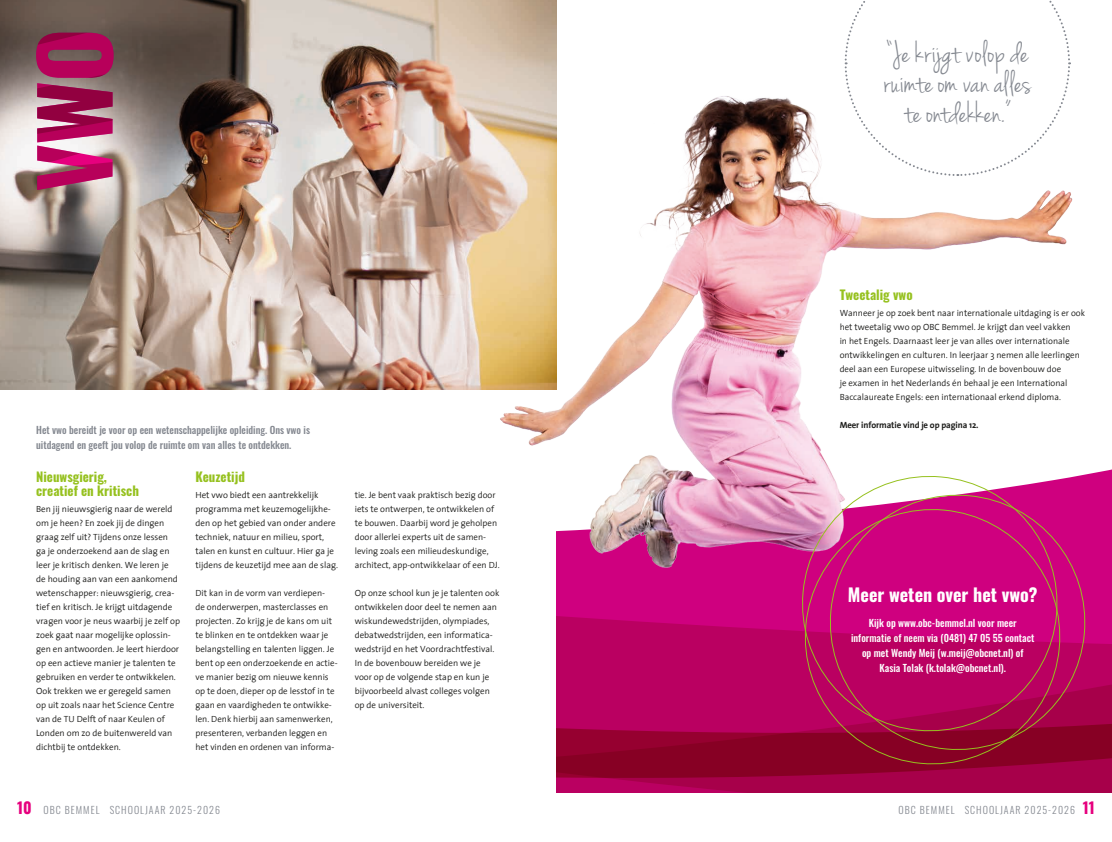
<style>
.page{position:relative;width:1112px;height:842px;background:#fff}
.page>*{position:absolute;margin:0;border:0;box-sizing:border-box;transform-origin:0 0}
.t1{font:32px/30px "Jenna Sue";letter-spacing:.01em;color:#848890;text-align:center}
.t2{font:700 18px "Oswald";color:#fff}
.t3{font:700 13px/14px "Oswald";color:#96c11f}
.t4{font:500 10px/15px "Oswald";color:#fff;text-align:center}
.t5{font:500 10px/15px "Oswald";color:#848890}
.t6{font:300 10px "Oswald";letter-spacing:.1em;color:#848890}
.t7{font:300 9px/14px "The Sans";color:#1d1d1b}
.t8{font:700 9px "The Sans";letter-spacing:-.01em;color:#1d1d1b}
.s1{font-weight:700;font-size:15.5px;color:#e6007e}
.s2{font-size:32.5px}
</style>
<div class="page">
<img style="left:0;top:0;width:556px;height:390px">
<svg style="left:556px;top:469px;width:555px;height:323px;background:#b20058"></svg>
<svg style="left:36px;top:33px;width:78px;height:157px;background:#b14174"></svg>
<svg style="left:844px;top:0;width:226px;height:67px"></svg>
<img style="left:465px;top:67px;width:616px;height:519px">
<svg style="left:798px;top:737px;width:267px;height:33px;background:#8a0428"></svg>
<svg style="left:823px;top:489px;width:267px;height:266px;background:#a8054d"></svg>
<svg style="left:796px;top:470px;width:267px;height:267px;background:#c8217c"></svg>
<p class="t5" style="left:36px;top:423px;width:275px">Het vwo bereidt je voor op een wetenschappelijke opleiding. Ons vwo is uitdagend en geeft jou volop de ruimte om van alles te ontdekken.</p>
<h3 class="t3" style="left:36px;top:471px;width:104px">Nieuwsgierig, creatief en kritisch</h3>
<p class="t7" style="left:36px;top:502px;width:145px">Ben jij nieuwsgierig naar de wereld om je heen? En zoek jij de dingen graag zelf uit? Tijdens onze lessen ga je onderzoekend aan de slag en leer je kritisch denken. We leren je de houding aan van een aankomend wetenschapper: nieuwsgierig, crea&shy;tief en kritisch. Je krijgt uitdagende vragen voor je neus waarbij je zelf op zoek gaat naar mogelijke oplossin&shy;gen en antwoorden. Je leert hierdoor op een actieve manier je talenten te gebruiken en verder te ontwikkelen.<br>Ook trekken we er geregeld samen op uit zoals naar het Science Centre van de TU Delft of naar Keulen of Londen om zo de buitenwereld van dichtbij te ontdekken.</p>
<h3 class="t3" style="left:195px;top:471px;width:51px">Keuzetijd</h3>
<p class="t7" style="left:195px;top:488px;width:144px">Het vwo biedt een aantrekkelijk programma met keuzemogelijkhe&shy;den op het gebied van onder andere techniek, natuur en milieu, sport, talen en kunst en cultuur. Hier ga je tijdens de keuzetijd mee aan de slag.</p>
<p class="t7" style="left:195px;top:586px;width:144px">Dit kan in de vorm van verdiepen-<br>de onderwerpen, masterclasses en projecten. Zo krijg je de kans om uit te blinken en te ontdekken waar je belangstelling en talenten liggen. Je bent op een onderzoekende en actie&shy;ve manier bezig om nieuwe kennis op te doen, dieper op de lesstof in te gaan en vaardigheden te ontwikke&shy;len. Denk hierbij aan samenwerken, presenteren, verbanden leggen en het vinden en ordenen van informa-</p>
<p class="t7" style="left:354px;top:488px;width:146px">tie. Je bent vaak praktisch bezig door iets te ontwerpen, te ontwikkelen of te bouwen. Daarbij word je geholpen door allerlei experts uit de samen&shy;leving zoals een milieudeskundige, architect, app-ontwikkelaar of een DJ.</p>
<p class="t7" style="left:354px;top:586px;width:146px">Op onze school kun je je talenten ook ontwikkelen door deel te nemen aan wiskundewedstrijden, olympiades, debatwedstrijden, een informatica&shy;wedstrijd en het Voordrachtfestival.<br>In de bovenbouw bereiden we je voor op de volgende stap en kun je bijvoorbeeld alvast colleges volgen op de universiteit.</p>
<p class="t6" style="left:17px;top:801px;width:204px"><span class="s1">10</span> OBC BEMMEL SCHOOLJAAR 2025-2026</p>
<h1 class="t1" style="left:883px;top:39px;width:149px">“Je krijgt volop de ruimte om van alles te ontdekken.<span class="s2">”</span></h1>
<h3 class="t3" style="left:839px;top:289px;width:74px">Tweetalig vwo</h3>
<p class="t7" style="left:839px;top:306px;width:247px">Wanneer je op zoek bent naar internationale uitdaging is er ook het tweetalig vwo op OBC Bemmel. Je krijgt dan veel vakken<br>in het Engels. Daarnaast leer je van alles over internationale ontwikkelingen en culturen. In leerjaar 3 nemen alle leerlingen deel aan een Europese uitwisseling. In de bovenbouw doe<br>je examen in het Nederlands én behaal je een International Baccalaureate Engels: een internationaal erkend diploma.</p>
<p class="t8" style="left:839px;top:417px;width:140px">Meer informatie vind je op pagina 12.</p>
<h2 class="t2" style="left:847px;top:585px;width:191px">Meer weten over het vwo?</h2>
<p class="t4" style="left:850px;top:616px;width:185px">Kijk op www.obc-bemmel.nl voor meer informatie of neem via (0481) 47 05 55 contact op met Wendy Meij (w.meij@obcnet.nl) of Kasia Tolak (k.tolak@obcnet.nl).</p>
<p class="t6" style="left:898px;top:801px;width:198px">OBC BEMMEL SCHOOLJAAR 2025-2026 <span class="s1">11</span></p>
</div>
